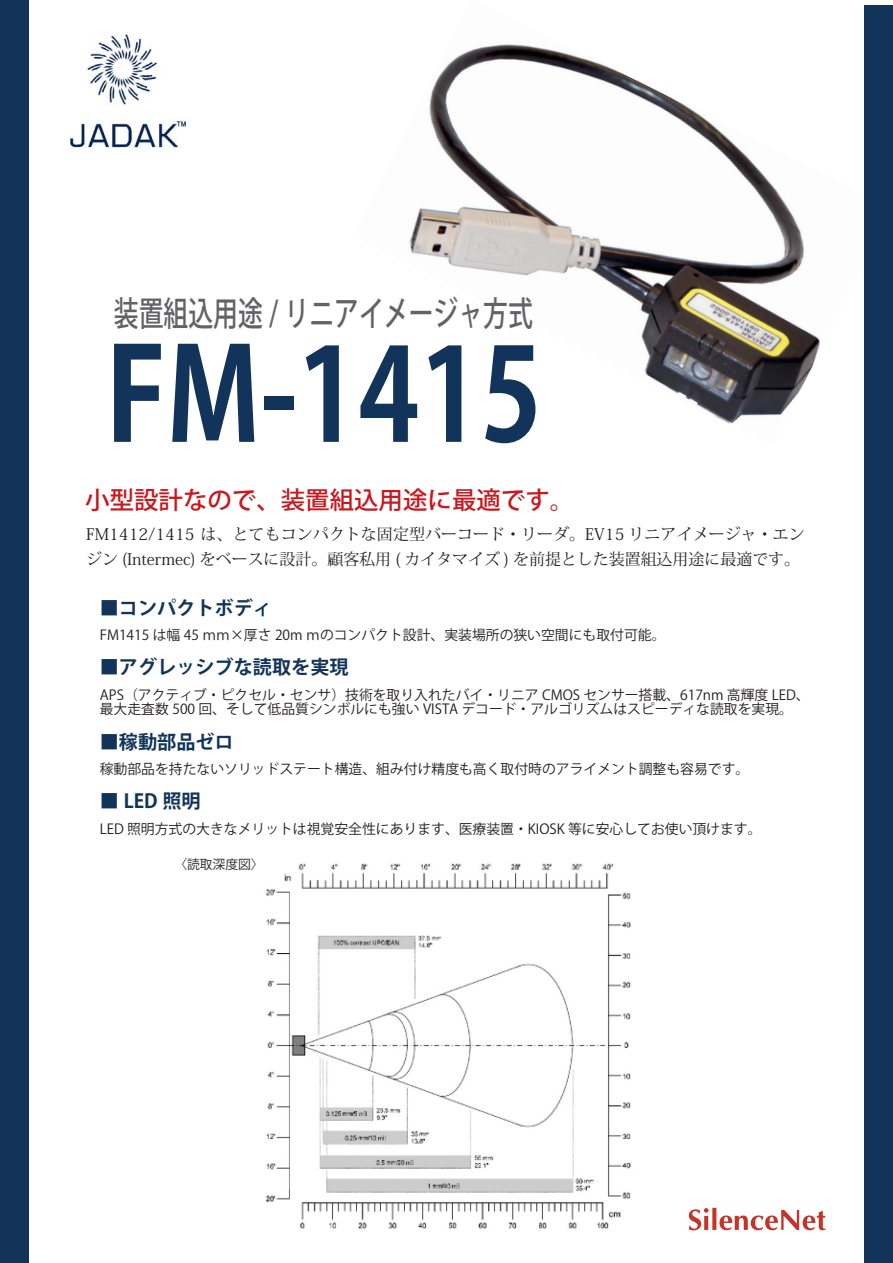
<style>
.page{position:relative;width:893px;height:1263px;background:#fff}
.page>*{position:absolute;margin:0;border:0;box-sizing:border-box;transform-origin:0 0}
.t1{font:700 127.5px "Koz Go Pr 6 N";color:#12345a;scale:.89 1}
.t2{font:500 34.05px "Koz Go Pr 6 N";color:#636366;scale:.73 1}
.t3{font:500 24.45px "Koz Go Pr 6 N";color:#c9171e}
.t4{font:700 19.2px "Koz Go Pr 6 N";color:#12345a}
.t5{font:15.9px/24.2px "Koz Min Pro";color:#231f20}
.t6{font:13.8px "Koz Go Pr 6 N";color:#231f20}
.t7{font:12.75px "Koz Go Pr 6 N";color:#231f20}
</style>
<div class="page">
<svg style="left:689px;top:1208px;width:136px;height:22px"></svg>
<img style="left:70px;top:34px;width:116px;height:114px">
<img style="left:409px;top:5px;width:483px;height:419px">
<div style="left:0;top:0;width:29px;height:1263px;background:#12345a"></div>
<div style="left:864px;top:6px;width:29px;height:1257px;background:#12345a"></div>
<img style="left:266px;top:863px;width:365px;height:366px">
<p class="t2" style="left:114px;top:295px;width:575px">装置組込用途 / リニアイメージャ方式</p>
<p class="t1" style="left:106px;top:323px;width:492px">FM-1415</p>
<p class="t3" style="left:85px;top:486px;width:490px">小型設計なので、装置組込用途に最適です。</p>
<p class="t5" style="left:86px;top:522px;width:720px">FM1412/1415 は、とてもコンパクトな固定型バーコード・リーダ。EV15 リニアイメージャ・エンジン (Intermec) をベースに設計。顧客私用 ( カイタマイズ ) を前提とした装置組込用途に最適です。</p>
<p class="t4" style="left:100px;top:597px;width:174px">■コンパクトボディ</p>
<p class="t6" style="left:100px;top:627px;width:567px">FM1415 は幅 45 ｍｍ×厚さ 20m ｍのコンパクト設計、実装場所の狭い空間にも取付可能。</p>
<p class="t4" style="left:100px;top:657px;width:250px">■アグレッシブな読取を実現</p>
<p class="t6" style="left:100px;top:687px;width:711px">APS（アクティブ・ピクセル・センサ）技術を取り入れたバイ・リニア CMOS センサー搭載、617nm 高輝度 LED、</p>
<p class="t6" style="left:100px;top:702px;width:695px">最大走査数 500 回、そして低品質シンボルにも強い VISTA デコード・アルゴリズムはスピーディな読取を実現。</p>
<p class="t4" style="left:100px;top:731px;width:135px">■稼動部品ゼロ</p>
<p class="t6" style="left:100px;top:761px;width:651px">稼動部品を持たないソリッドステート構造、組み付け精度も高く取付時のアライメント調整も容易です。</p>
<p class="t4" style="left:100px;top:790px;width:102px">■ LED 照明</p>
<p class="t6" style="left:100px;top:821px;width:663px">LED 照明方式の大きなメリットは視覚安全性にあります、医療装置・KIOSK 等に安心してお使い頂けます。</p>
<p class="t7" style="left:174px;top:857px;width:91px">〈読取深度図〈</p>
</div>
